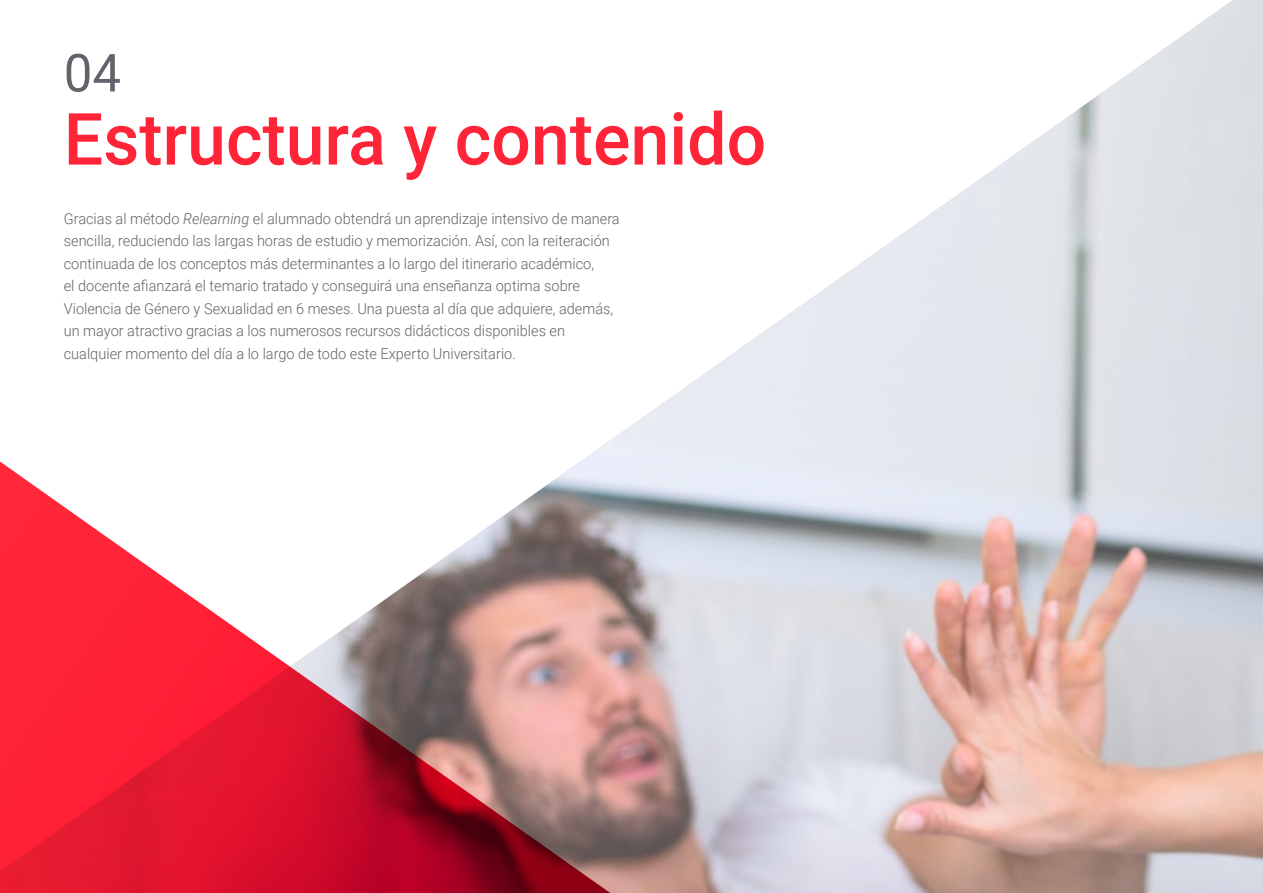
<style>
.page{position:relative;width:1263px;height:893px;background:#fff}
.page>*{position:absolute;margin:0;border:0;box-sizing:border-box;transform-origin:0 0}
.t1{font:500 72px "Roboto";color:#ff2438}
.t2{font:52.5px "Roboto";color:#61646a}
.t3{font:300 15px/22.5px "Roboto";color:#61646a}
.s1{font-style:italic}
</style>
<div class="page">
<img style="left:602px;top:0;width:661px;height:893px">
<svg style="left:0;top:446px;width:640px;height:447px"></svg>
<h2 class="t2" style="left:64px;top:36px;width:59px">04</h2>
<h1 class="t1" style="left:64px;top:89px;width:704px">Estructura y contenido</h1>
<p class="t3" style="left:64px;top:207px;width:557px">Gracias al método <span class="s1">Relearning</span> el alumnado obtendrá un aprendizaje intensivo de manera sencilla, reduciendo las largas horas de estudio y memorización. Así, con la reiteración continuada de los conceptos más determinantes a lo largo del itinerario académico,<br>el docente afianzará el temario tratado y conseguirá una enseñanza optima sobre Violencia de Género y Sexualidad en 6 meses. Una puesta al día que adquiere, además, un mayor atractivo gracias a los numerosos recursos didácticos disponibles en cualquier momento del día a lo largo de todo este Experto Universitario.</p>
</div>
